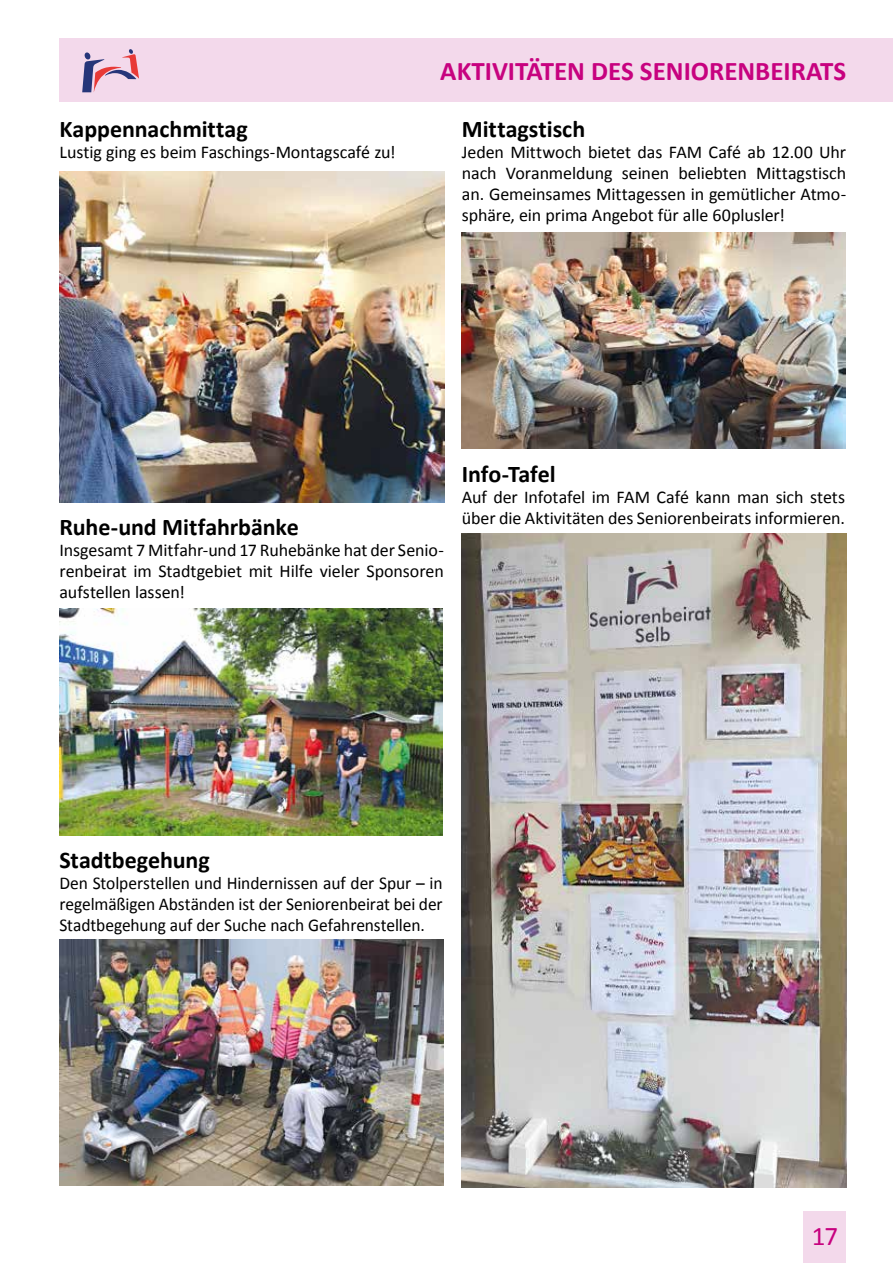
<style>
.page{position:relative;width:893px;height:1263px;background:#fff}
.page>*{position:absolute;margin:0;border:0;box-sizing:border-box;transform-origin:0 0}
.t1{font:700 27px "Calibri";color:#c7027f}
.t2{font:27px "Calibri";color:#c7027f}
.t3{font:700 24px "Calibri";letter-spacing:-.005em;color:#000}
.t4{font:18px/21px "Calibri";letter-spacing:-.005em;color:#000;text-align:justify}
</style>
<div class="page">
<div style="left:60px;top:38px;width:833px;height:64px;background:#f3d9eb"></div>
<div style="left:804px;top:1212px;width:42px;height:51px;background:#f3d9eb"></div>
<svg style="left:82px;top:49px;width:57px;height:43px"></svg>
<img style="left:60px;top:172px;width:384px;height:330px">
<img style="left:60px;top:608px;width:383px;height:227px">
<img style="left:60px;top:940px;width:384px;height:246px">
<img style="left:462px;top:233px;width:383px;height:216px">
<img style="left:461px;top:534px;width:385px;height:653px">
<h2 class="t3" style="left:60px;top:114px;width:190px">Kappennachmittag</h2>
<p class="t4" style="left:60px;top:141px;width:338px">Lustig ging es beim Faschings-Montagscafé zu!</p>
<h1 class="t1" style="left:440px;top:54px;width:407px">AKTIVITÄTEN DES SENIORENBEIRATS</h1>
<h2 class="t3" style="left:462px;top:114px;width:125px">Mittagstisch</h2>
<p class="t4" style="left:462px;top:141px;width:386px">Jeden Mittwoch bietet das FAM Café ab 12.00 Uhr nach Voranmeldung seinen beliebten Mittagstisch an. Gemeinsames Mittagessen in gemütlicher Atmo&shy;sphäre, ein prima Angebot für alle 60plusler!</p>
<h2 class="t3" style="left:60px;top:512px;width:241px">Ruhe-und Mitfahrbänke</h2>
<p class="t4" style="left:60px;top:538px;width:386px">Insgesamt 7 Mitfahr-und 17 Ruhebänke hat der Senio&shy;renbeirat im Stadtgebiet mit Hilfe vieler Sponsoren aufstellen lassen!</p>
<h2 class="t3" style="left:462px;top:459px;width:95px">Info-Tafel</h2>
<p class="t4" style="left:462px;top:485px;width:385px">Auf der Infotafel im FAM Café kann man sich stets über die Aktivitäten des Seniorenbeirats informieren.</p>
<h2 class="t3" style="left:60px;top:845px;width:152px">Stadtbegehung</h2>
<p class="t4" style="left:60px;top:872px;width:385px">Den Stolperstellen und Hindernissen auf der Spur – in regelmäßigen Abständen ist der Seniorenbeirat bei der Stadtbegehung auf der Suche nach Gefahrenstellen.</p>
<h1 class="t2" style="left:812px;top:1219px;width:28px">17</h1>
</div>
